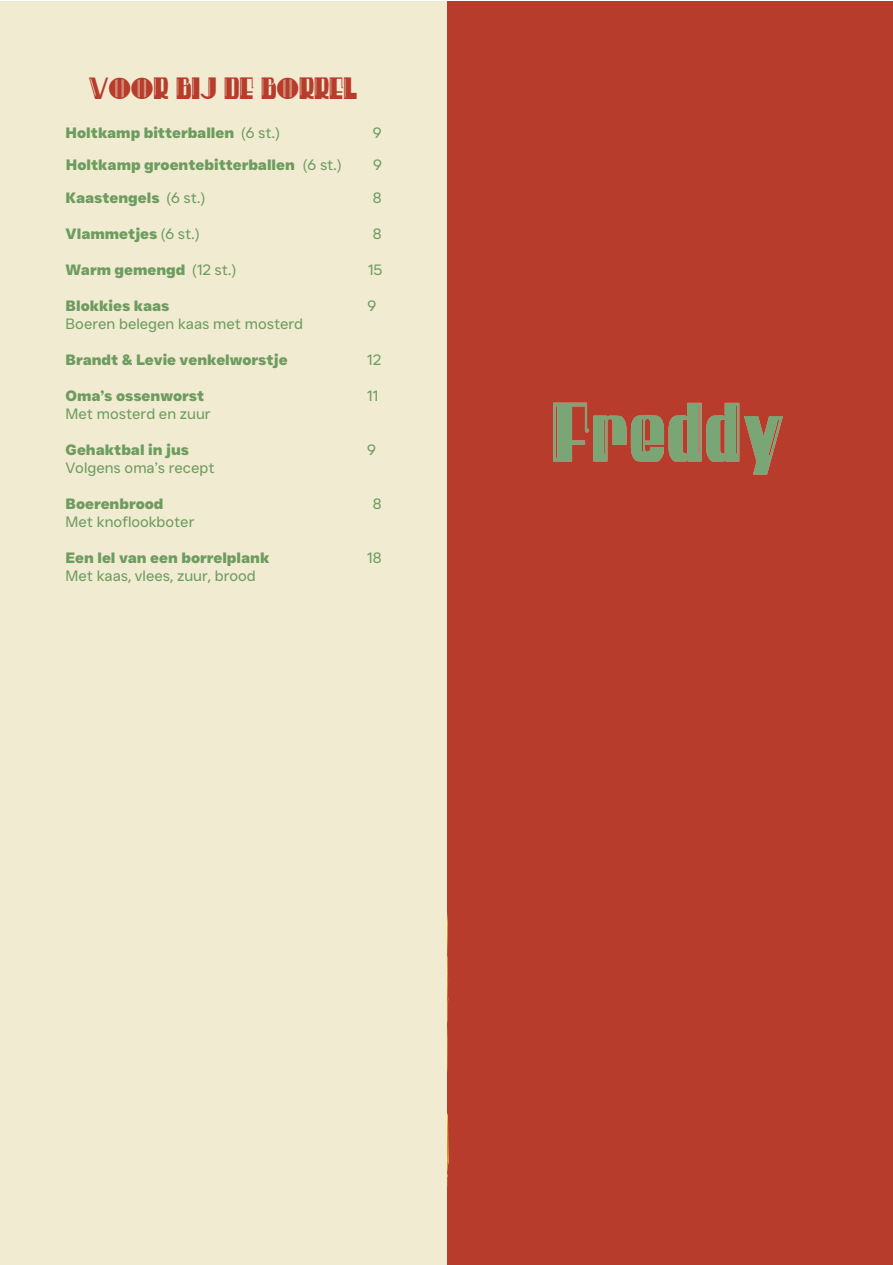
<style>
.page{position:relative;width:893px;height:1265px;background:#fff}
.page>*{position:absolute;margin:0;border:0;box-sizing:border-box;transform-origin:0 0}
.t1{font:27px "mokum beton";color:#b73c2b}
.t2{font:700 expanded 15px "JUST Sans";color:#6e9c5f}
.t3{font:15px "JUST Sans";color:#6e9c5f}
.s1{font-weight:400;font-stretch:normal}
</style>
<div class="page">
<div style="left:0;top:1px;width:893px;height:1263px;background:#b73c2b"></div>
<svg style="left:447px;top:913px;width:2px;height:274px"></svg>
<div style="left:0;top:1px;width:447px;height:1263px;background:#f1ebd2"></div>
<img style="left:553px;top:402px;width:230px;height:73px">
<h1 class="t1" style="left:89px;top:75px;width:271px">VOOR BIJ DE BORREL</h1>
<p class="t2" style="left:66px;top:123px;width:216px">Holtkamp bitterballen <span class="s1">(6 st.)</span></p>
<p class="t3" style="left:373px;top:124px;width:10px">9</p>
<p class="t2" style="left:66px;top:155px;width:277px">Holtkamp groentebitterballen <span class="s1">(6 st.)</span></p>
<p class="t3" style="left:373px;top:155px;width:10px">9</p>
<p class="t2" style="left:66px;top:188px;width:141px">Kaastengels <span class="s1">(6 st.)</span></p>
<p class="t3" style="left:373px;top:188px;width:10px">8</p>
<p class="t2" style="left:66px;top:224px;width:135px">Vlammetjes <span class="s1">(6 st.)</span></p>
<p class="t3" style="left:373px;top:224px;width:10px">8</p>
<p class="t2" style="left:66px;top:260px;width:172px">Warm gemengd <span class="s1">(12 st.)</span></p>
<p class="t3" style="left:368px;top:260px;width:16px">15</p>
<p class="t2" style="left:66px;top:296px;width:105px">Blokkies kaas</p>
<p class="t3" style="left:367px;top:296px;width:10px">9</p>
<p class="t3" style="left:66px;top:314px;width:239px">Boeren belegen kaas met mosterd</p>
<p class="t2" style="left:66px;top:350px;width:224px">Brandt &amp; Levie venkelworstje</p>
<p class="t3" style="left:367px;top:350px;width:16px">12</p>
<p class="t2" style="left:66px;top:386px;width:140px">Oma’s ossenworst</p>
<p class="t3" style="left:367px;top:386px;width:13px">11</p>
<p class="t3" style="left:66px;top:404px;width:147px">Met mosterd en zuur</p>
<p class="t2" style="left:66px;top:440px;width:125px">Gehaktbal in jus</p>
<p class="t3" style="left:367px;top:440px;width:10px">9</p>
<p class="t3" style="left:66px;top:458px;width:151px">Volgens oma’s recept</p>
<p class="t2" style="left:66px;top:494px;width:99px">Boerenbrood</p>
<p class="t3" style="left:373px;top:494px;width:10px">8</p>
<p class="t3" style="left:66px;top:512px;width:130px">Met knoflookboter</p>
<p class="t2" style="left:66px;top:548px;width:205px">Een lel van een borrelplank</p>
<p class="t3" style="left:367px;top:548px;width:16px">18</p>
<p class="t3" style="left:66px;top:566px;width:192px">Met kaas, vlees, zuur, brood</p>
</div>
